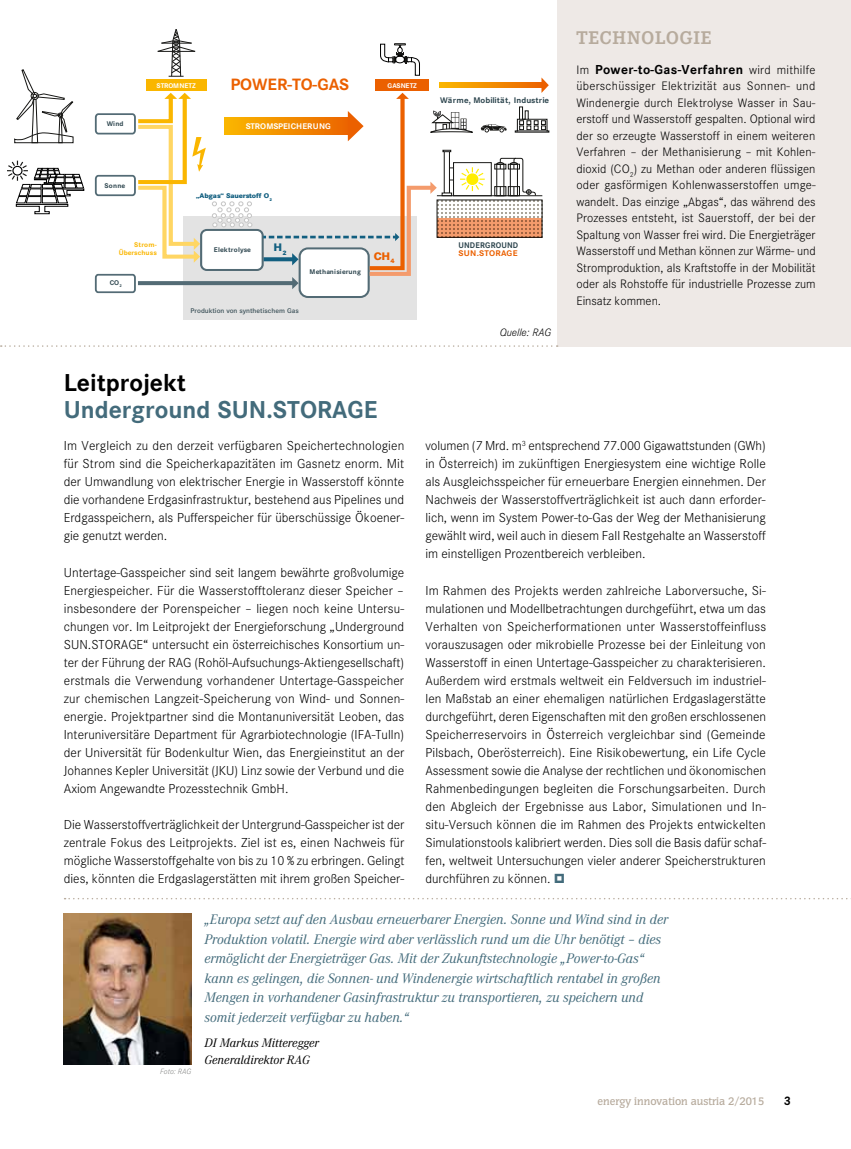
<style>
.page{position:relative;width:851px;height:1149px;background:#fff}
.page>*{position:absolute;margin:0;border:0;box-sizing:border-box;transform-origin:0 0}
.t1{font:700 24px "Corporate SBQ";color:#436b7b}
.t2{font:700 24px "Corporate SBQ";color:#000}
.t3{font:700 18px "Corporate EBQ";letter-spacing:.05em;color:#b7ab9d}
.t4{font:700 16.05px "Corporate SBQ";letter-spacing:-.01em;color:#eb6000;scale:1.04 1}
.t5{font:italic 13.5px/19.5px "Corporate ABQ";color:#436b7b}
.t6{font:300 12.75px/18px "Corporate SBQ";color:#000;text-align:justify}
.t7{font:700 12.75px "Corporate SBQ";letter-spacing:.03em;color:#000}
.t8{font:300 12px/16.5px "Corporate SBQ";color:#000;text-align:justify}
.t9{font:italic 12px/16.5px "Corporate ABQ";color:#000}
.t10{font:700 12px "Corporate SBQ";color:#000}
.t11{font:800 10.8px "Corporate SBQ";color:#eb6000;scale:1.04 1}
.t12{font:800 10.8px "Corporate SBQ";color:#125f80;scale:1.04 1}
.t13{font:500 10.5px "Congress";color:#b7ab9d}
.t14{font:italic 300 10.5px "Corporate SBQ";color:#000}
.t15{font:700 8.1px "Corporate SBQ";letter-spacing:.015em;color:#2e464f;scale:1.04 1}
.t16{font:700 8.1px "Corporate SBQ";letter-spacing:.015em;color:#fff;scale:1.04 1}
.t17{font:700 8.1px "Corporate SBQ";letter-spacing:.015em;color:#2e464f}
.t18{font:700 8.1px "Corporate SBQ";letter-spacing:.035em;color:#eb6000;scale:1.06 1}
.t19{font:italic 300 7.5px "Corporate SBQ";color:#868786}
.t20{font:700 6.75px "Corporate SBQ";letter-spacing:.025em;color:#2e464f;scale:1.04 1}
.t21{font:500 6.75px "Corporate SBQ";letter-spacing:-.005em;color:#3f545b;scale:1.04 1}
.t22{font:800 6.75px "Corporate SBQ";letter-spacing:-.005em;color:#125f80;scale:1.04 1}
.t23{font:700 6.75px "Corporate SBQ";letter-spacing:-.02em;color:#fff;scale:1.04 1}
.t24{font:700 6.75px/7.9px "Corporate SBQ";letter-spacing:.01em;color:#fab600;text-align:right;scale:1.04 1}
.s1{font-weight:300;font-size:12px}
</style>
<div class="page">
<div style="left:557px;top:0;width:293px;height:347px;background:#eee9e6"></div>
<div style="left:225px;top:118px;width:126px;height:17px;background:#f8aa00"></div>
<div style="left:183px;top:216px;width:234px;height:103px;background:#e3e3e3"></div>
<div style="left:146px;top:79px;width:60px;height:12px;background:#fab600"></div>
<div style="left:201px;top:230px;width:61px;height:40px;background:#fff;border-radius:6px"></div>
<div style="left:200px;top:229px;width:64px;height:42px;border:2px solid #536b75;border-radius:6px"></div>
<div style="left:95px;top:274px;width:41px;height:19px;border:2px solid #536b75;border-radius:3px"></div>
<div style="left:299px;top:248px;width:69px;height:49px;background:#fff;border-radius:8px"></div>
<div style="left:298px;top:247px;width:71px;height:51px;border:2px solid #536b75;border-radius:8px"></div>
<div style="left:95px;top:113px;width:41px;height:21px;border:2px solid #536b75;border-radius:3px"></div>
<div style="left:95px;top:175px;width:41px;height:21px;border:2px solid #536b75;border-radius:3px"></div>
<svg style="left:157px;top:29px;width:39px;height:48px"></svg>
<svg style="left:7px;top:160px;width:77px;height:54px"></svg>
<svg style="left:14px;top:69px;width:60px;height:74px"></svg>
<svg style="left:138px;top:281px;width:125px;height:4px"></svg>
<svg style="left:134px;top:93px;width:72px;height:170px"></svg>
<svg style="left:263px;top:43px;width:286px;height:246px"></svg>
<svg style="left:212px;top:201px;width:40px;height:26px"></svg>
<img style="left:64px;top:913px;width:128px;height:150px">
<svg style="left:65px;top:898px;width:786px;height:1px"></svg>
<svg style="left:1px;top:345px;width:556px;height:2px"></svg>
<p class="t20" style="left:107px;top:119px;width:18px">Wind</p>
<p class="t23" style="left:157px;top:81px;width:39px">STROMNETZ</p>
<p class="t4" style="left:230px;top:75px;width:116px">POWER-TO-GAS</p>
<p class="t16" style="left:246px;top:121px;width:83px">STROMSPEICHERUNG</p>
<p class="t23" style="left:387px;top:81px;width:30px">GASNETZ</p>
<p class="t20" style="left:105px;top:181px;width:22px">Sonne</p>
<p class="t24" style="left:119px;top:241px;width:38px">Strom-<br>Überschuss</p>
<p class="t20" style="left:110px;top:279px;width:13px">CO<sub>2</sub></p>
<p class="t22" style="left:196px;top:191px;width:74px">„Abgas“ Sauerstoff O<sub>2</sub></p>
<p class="t20" style="left:214px;top:245px;width:37px">Elektrolyse</p>
<p class="t12" style="left:273px;top:240px;width:14px">H<sub>2</sub></p>
<p class="t20" style="left:309px;top:268px;width:51px">Methanisierung</p>
<p class="t21" style="left:190px;top:307px;width:105px">Produktion von synthetischem Gas</p>
<p class="t11" style="left:373px;top:249px;width:22px">CH<sub>4</sub></p>
<p class="t15" style="left:440px;top:95px;width:106px">Wärme, Mobilität, Industrie</p>
<p class="t17" style="left:458px;top:240px;width:61px">UNDERGROUND</p>
<p class="t18" style="left:458px;top:248px;width:57px">SUN.STORAGE</p>
<p class="t14" style="left:499px;top:326px;width:53px">Quelle: RAG</p>
<h2 class="t3" style="left:576px;top:27px;width:136px">TECHNOLOGIE</h2>
<p class="t7" style="left:576px;top:61px;width:241px"><span class="s1">Im</span> Power-to-Gas-Verfahren <span class="s1">wird mithilfe</span></p>
<p class="t8" style="left:576px;top:78px;width:241px">überschüssiger Elektrizität aus Sonnen- und Windenergie durch Elektrolyse Wasser in Sau&shy;erstoff und Wasserstoff gespalten. Optional wird der so erzeugte Wasserstoff in einem weiteren Verfahren – der Methanisierung – mit Kohlen&shy;dioxid (CO<sub>2</sub>) zu Methan oder anderen flüssigen oder gasförmigen Kohlenwasserstoffen umge&shy;wandelt. Das einzige „Abgas“, das während des Prozesses entsteht, ist Sauerstoff, der bei der Spaltung von Wasser frei wird. Die Energieträger Wasserstoff und Methan können zur Wärme- und Stromproduktion, als Kraftstoffe in der Mobilität oder als Rohstoffe für industrielle Prozesse zum Einsatz kommen.</p>
<h1 class="t2" style="left:64px;top:368px;width:123px">Leitprojekt</h1>
<h1 class="t1" style="left:64px;top:395px;width:315px">Underground SUN.STORAGE</h1>
<p class="t6" style="left:64px;top:437px;width:342px">Im Vergleich zu den derzeit verfügbaren Speichertechnologien für Strom sind die Speicherkapazitäten im Gasnetz enorm. Mit der Umwandlung von elektrischer Energie in Wasserstoff könnte die vorhandene Erdgasinfrastruktur, bestehend aus Pipelines und Erdgasspeichern, als Pufferspeicher für überschüssige Ökoener&shy;gie genutzt werden.</p>
<p class="t6" style="left:64px;top:563px;width:342px">Untertage-Gasspeicher sind seit langem bewährte großvolumige Energiespeicher. Für die Wasserstofftoleranz dieser Speicher – insbesondere der Porenspeicher – liegen noch keine Untersu&shy;chungen vor. Im Leitprojekt der Energieforschung „Underground SUN.STORAGE“ untersucht ein österreichisches Konsortium un&shy;ter der Führung der RAG (Rohöl-Aufsuchungs-Aktiengesellschaft) erstmals die Verwendung vorhandener Untertage-Gasspeicher zur chemischen Langzeit-Speicherung von Wind- und Sonnen&shy;energie. Projektpartner sind die Montanuniversität Leoben, das Interuniversitäre Department für Agrarbiotechnologie (IFA-Tulln) der Universität für Bodenkultur Wien, das Energieinstitut an der Johannes Kepler Universität (JKU) Linz sowie der Verbund und die Axiom Angewandte Prozesstechnik GmbH.</p>
<p class="t6" style="left:64px;top:815px;width:342px">Die Wasserstoffverträglichkeit der Untergrund-Gasspeicher ist der zentrale Fokus des Leitprojekts. Ziel ist es, einen Nachweis für mögliche Wasserstoffgehalte von bis zu 10 % zu erbringen. Gelingt dies, könnten die Erdgaslagerstätten mit ihrem großen Speicher-</p>
<p class="t6" style="left:425px;top:437px;width:342px">volumen (7 Mrd. m<sup>3</sup> entsprechend 77.000 Gigawattstunden (GWh) in Österreich) im zukünftigen Energiesystem eine wichtige Rolle als Ausgleichsspeicher für erneuerbare Energien einnehmen. Der Nachweis der Wasserstoffverträglichkeit ist auch dann erforder&shy;lich, wenn im System Power-to-Gas der Weg der Methanisierung gewählt wird, weil auch in diesem Fall Restgehalte an Wasserstoff im einstelligen Prozentbereich verbleiben.</p>
<p class="t6" style="left:425px;top:581px;width:342px">Im Rahmen des Projekts werden zahlreiche Laborversuche, Si&shy;mulationen und Modellbetrachtungen durchgeführt, etwa um das Verhalten von Speicherformationen unter Wasserstoffeinfluss vorauszusagen oder mikrobielle Prozesse bei der Einleitung von Wasserstoff in einen Untertage-Gasspeicher zu charakterisieren.<br>Außerdem wird erstmals weltweit ein Feldversuch im industriel&shy;len Maßstab an einer ehemaligen natürlichen Erdgaslagerstätte durchgeführt, deren Eigenschaften mit den großen erschlossenen Speicherreservoirs in Österreich vergleichbar sind (Gemeinde Pilsbach, Oberösterreich). Eine Risikobewertung, ein Life Cycle Assessment sowie die Analyse der rechtlichen und ökonomischen Rahmenbedingungen begleiten die Forschungsarbeiten. Durch den Abgleich der Ergebnisse aus Labor, Simulationen und In&shy;situ-Versuch können die im Rahmen des Projekts entwickelten Simulationstools kalibriert werden. Dies soll die Basis dafür schaf&shy;fen, weltweit Untersuchungen vieler anderer Speicherstrukturen durchführen zu können.</p>
<p class="t19" style="left:160px;top:1066px;width:33px">Foto: RAG</p>
<p class="t5" style="left:204px;top:909px;width:465px">„Europa setzt auf den Ausbau erneuerbarer Energien. Sonne und Wind sind in der Produktion volatil. Energie wird aber verlässlich rund um die Uhr benötigt – dies ermöglicht der Energieträger Gas. Mit der Zukunftstechnologie „Power-to-Gas“ kann es gelingen, die Sonnen- und Windenergie wirtschaftlich rentabel in großen Mengen in vorhandener Gasinfrastruktur zu transportieren, zu speichern und somit jederzeit verfügbar zu haben.“</p>
<p class="t9" style="left:204px;top:1034px;width:116px">DI Markus Mitteregger<br>Generaldirektor RAG</p>
<p class="t13" style="left:597px;top:1094px;width:168px">energy innovation austria 2/2015</p>
<p class="t10" style="left:783px;top:1093px;width:9px">3</p>
</div>
